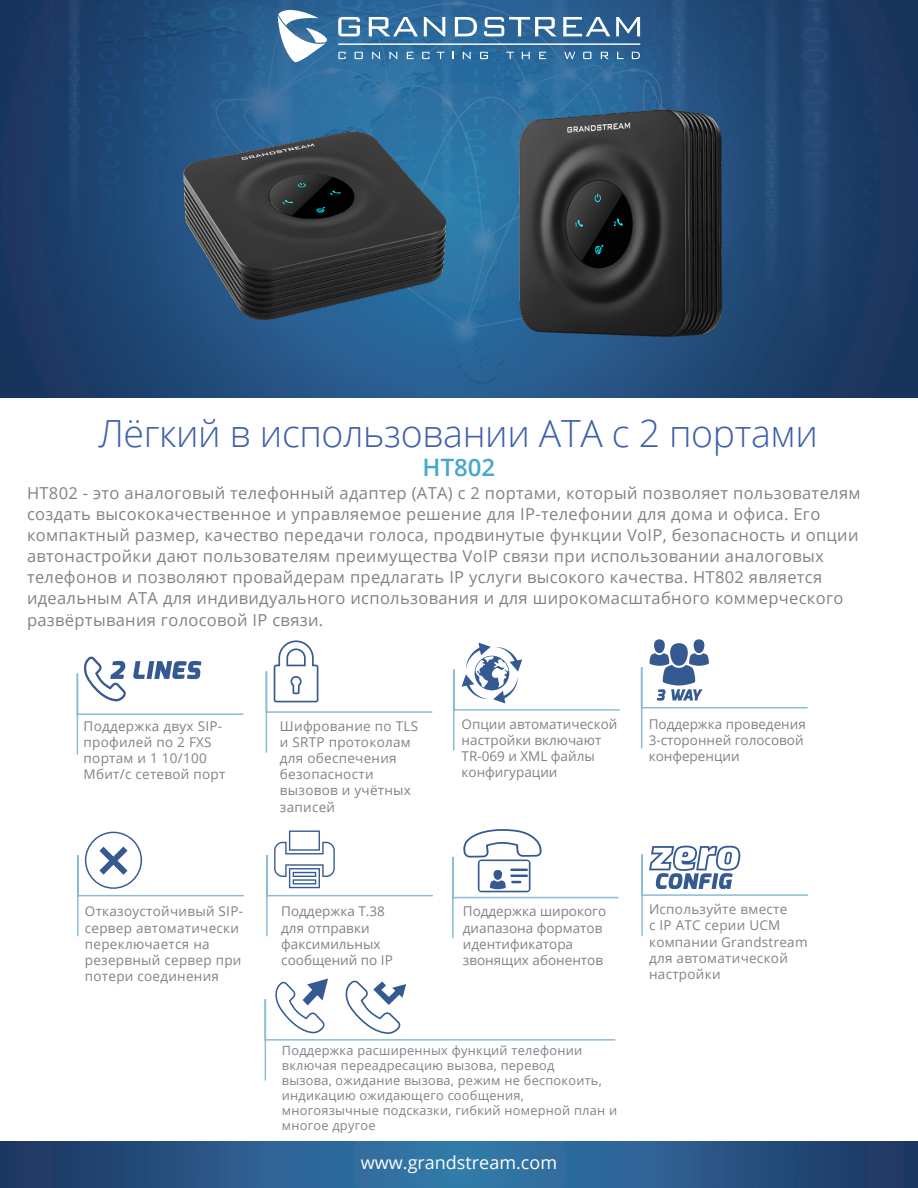
<style>
.page{position:relative;width:918px;height:1188px;background:#fff}
.page>*{position:absolute;margin:0;border:0;box-sizing:border-box;transform-origin:0 0}
.t1{font:300 37.5px "Open Sans";letter-spacing:-.01em;color:#3e60ac}
.t2{font:600 24px "Open Sans";color:#46a8ca}
.t3{font:18px "Open Sans";color:#fff}
.t4{font:16.5px/21px "Open Sans";letter-spacing:.02em;color:#808285}
.t5{font:13.5px/16.2px "Open Sans";letter-spacing:.02em;color:#808285}
.t6{font:13.5px/16.2px "Open Sans";color:#808285}
.t7{font:12.75px/15px "Open Sans";letter-spacing:.02em;color:#808285}
</style>
<div class="page">
<img style="left:0;top:0;width:918px;height:397px">
<svg style="left:0;top:1142px;width:918px;height:46px;background:#295988"></svg>
<svg style="left:453px;top:643px;width:167px;height:108px"></svg>
<svg style="left:654px;top:639px;width:11px;height:14px"></svg>
<svg style="left:693px;top:639px;width:12px;height:14px"></svg>
<svg style="left:452px;top:829px;width:167px;height:110px"></svg>
<svg style="left:264px;top:978px;width:352px;height:103px"></svg>
<svg style="left:640px;top:643px;width:168px;height:106px"></svg>
<svg style="left:641px;top:846px;width:167px;height:90px"></svg>
<svg style="left:266px;top:831px;width:167px;height:106px"></svg>
<svg style="left:265px;top:640px;width:168px;height:113px"></svg>
<svg style="left:77px;top:832px;width:167px;height:105px"></svg>
<svg style="left:76px;top:656px;width:168px;height:99px"></svg>
<svg style="left:278px;top:10px;width:49px;height:52px"></svg>
<svg style="left:338px;top:17px;width:22px;height:19px"></svg>
<svg style="left:369px;top:17px;width:49px;height:19px"></svg>
<svg style="left:424px;top:17px;width:21px;height:19px"></svg>
<svg style="left:455px;top:17px;width:22px;height:19px"></svg>
<svg style="left:484px;top:17px;width:73px;height:19px"></svg>
<svg style="left:563px;top:17px;width:47px;height:19px"></svg>
<svg style="left:616px;top:17px;width:24px;height:19px"></svg>
<svg style="left:338px;top:52px;width:8px;height:7px"></svg>
<svg style="left:355px;top:52px;width:8px;height:7px"></svg>
<svg style="left:372px;top:52px;width:8px;height:7px"></svg>
<svg style="left:389px;top:52px;width:8px;height:7px"></svg>
<svg style="left:407px;top:52px;width:7px;height:7px"></svg>
<svg style="left:422px;top:52px;width:8px;height:7px"></svg>
<svg style="left:437px;top:52px;width:7px;height:7px"></svg>
<svg style="left:463px;top:52px;width:8px;height:7px"></svg>
<svg style="left:480px;top:52px;width:8px;height:7px"></svg>
<svg style="left:506px;top:52px;width:8px;height:7px"></svg>
<svg style="left:522px;top:52px;width:8px;height:7px"></svg>
<svg style="left:539px;top:52px;width:7px;height:7px"></svg>
<svg style="left:632px;top:52px;width:8px;height:7px"></svg>
<svg style="left:583px;top:52px;width:8px;height:7px"></svg>
<svg style="left:601px;top:52px;width:8px;height:7px"></svg>
<svg style="left:617px;top:52px;width:7px;height:7px"></svg>
<svg style="left:564px;top:52px;width:11px;height:7px"></svg>
<hr style="left:338px;top:44px;width:302px;height:1px;background:#fff">
<img style="left:148px;top:105px;width:327px;height:235px">
<img style="left:475px;top:86px;width:295px;height:272px">
<p class="t1" style="left:98px;top:407px;width:721px">Лёгкий в использовании АТА с 2 портами</p>
<p class="t4" style="left:27px;top:482px;width:835px">HT802 - это аналоговый телефонный адаптер (АТА) с 2 портами, который позволяет пользователям создать высококачественное и управляемое решение для IP-телефонии для дома и офиса. Его компактный размер, качество передачи голоса, продвинутые функции VoIP, безопасность и опции автонастройки дают пользователям преимущества VoIP связи при использовании аналоговых телефонов и позволяют провайдерам предлагать IP услуги высокого качества. HT802 является идеальным АТА для индивидуального использования и для широкомасштабного коммерческого</p>
<p class="t4" style="left:27px;top:609px;width:298px">развёртывания голосовой IP связи.</p>
<p class="t2" style="left:423px;top:451px;width:74px">HT802</p>
<p class="t5" style="left:84px;top:717px;width:143px">Поддержка двух SIP&shy;профилей по 2 FXS портам и 1 10/100<br>Мбит/с сетевой порт</p>
<p class="t5" style="left:280px;top:717px;width:140px">Шифрование по TLS и SRTP протоколам для обеспечения безопасности вызовов и учётных записей</p>
<p class="t6" style="left:462px;top:715px;width:157px">Опции автоматической настройки включают<br>TR-069 и XML файлы конфигурации</p>
<p class="t6" style="left:649px;top:715px;width:159px">Поддержка проведения<br>3-сторонней голосовой конференции</p>
<p class="t5" style="left:85px;top:903px;width:160px">Отказоустойчивый SIP&shy;сервер автоматически переключается на резервный сервер при потери соединения</p>
<p class="t6" style="left:281px;top:903px;width:113px">Поддержка Т.38 для отправки факсимильных сообщений по IP</p>
<p class="t6" style="left:463px;top:903px;width:145px">Поддержка широкого диапазона форматов идентификатора звонящих абонентов</p>
<p class="t5" style="left:649px;top:901px;width:160px">Используйте вместе<br>с IP АТС серии UCM компании Grandstream для автоматической настройки</p>
<p class="t7" style="left:282px;top:1043px;width:337px">Поддержка расширенных функций телефонии включая переадресацию вызова, перевод<br>вызова, ожидание вызова, режим не беспокоить, индикацию ожидающего сообщения, многоязычные подсказки, гибкий номерной план и многое другое</p>
<p class="t3" style="left:361px;top:1151px;width:198px">www.grandstream.com</p>
</div>
